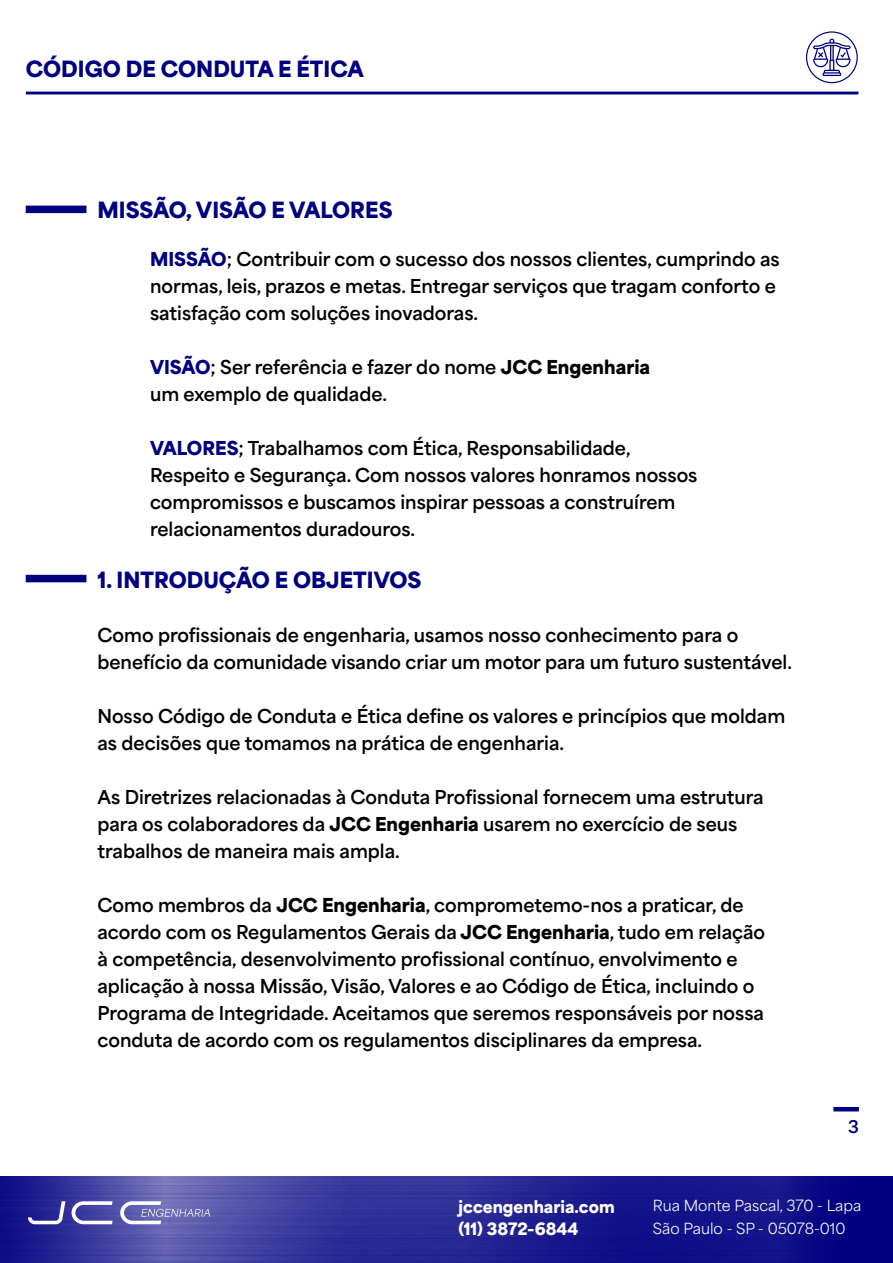
<style>
.page{position:relative;width:893px;height:1263px;background:#fff}
.page>*{position:absolute;margin:0;border:0;box-sizing:border-box;transform-origin:0 0}
.t1{font:900 21px "Area Normal";color:#000081}
.t2{font:700 18px/27px "Area Normal";color:#000}
.t3{font:700 16.5px "Area Normal";color:#000081}
.t4{font:900 16.05px/22.4px "Area Normal";color:#fff}
.t5{font:14.4px/22.4px "Area Normal";color:#fff}
.s1{font-weight:900;color:#000081}
.s2{font-weight:900}
</style>
<div class="page">
<hr style="left:26px;top:92px;width:832px;height:2px;background:#000081">
<img style="left:0;top:1176px;width:893px;height:86px">
<svg style="left:28px;top:1201px;width:37px;height:23px"></svg>
<svg style="left:72px;top:1201px;width:41px;height:23px"></svg>
<svg style="left:120px;top:1201px;width:90px;height:23px;background:#8787c2"></svg>
<div style="left:806px;top:31px;width:52px;height:52px;border:1px solid #000081;border-radius:50%"></div>
<hr style="left:833px;top:1107px;width:26px;height:4px;background:#000081">
<svg style="left:813px;top:39px;width:38px;height:37px"></svg>
<div style="left:26px;top:206px;width:60px;height:7px;background:#000081"></div>
<div style="left:26px;top:575px;width:60px;height:7px;background:#000081"></div>
<p class="t1" style="left:26px;top:50px;width:339px">CÓDIGO DE CONDUTA E ÉTICA</p>
<p class="t1" style="left:98px;top:191px;width:297px">MISSÃO, VISÃO E VALORES</p>
<p class="t2" style="left:150px;top:243px;width:631px"><span class="s1">MISSÃO</span>; Contribuir com o sucesso dos nossos clientes, cumprindo as normas, leis, prazos e metas. Entregar serviços que tragam conforto e satisfação com soluções inovadoras.</p>
<p class="t2" style="left:150px;top:351px;width:502px"><span class="s1">VISÃO</span>; Ser referência e fazer do nome <span class="s2">JCC Engenharia </span>um exemplo de qualidade.</p>
<p class="t2" style="left:150px;top:432px;width:549px"><span class="s1">VALORES</span>; Trabalhamos com Ética, Responsabilidade, Respeito e Segurança. Com nossos valores honramos nossos compromissos e buscamos inspirar pessoas a construírem relacionamentos duradouros.</p>
<p class="t1" style="left:97px;top:561px;width:325px">1. INTRODUÇÃO E OBJETIVOS</p>
<p class="t2" style="left:97px;top:620px;width:696px">Como profissionais de engenharia, usamos nosso conhecimento para o benefício da comunidade visando criar um motor para um futuro sustentável.</p>
<p class="t2" style="left:97px;top:701px;width:689px">Nosso Código de Conduta e Ética define os valores e princípios que moldam as decisões que tomamos na prática de engenharia.</p>
<p class="t2" style="left:97px;top:782px;width:668px">As Diretrizes relacionadas à Conduta Profissional fornecem uma estrutura para os colaboradores da <span class="s2">JCC Engenharia</span> usarem no exercício de seus trabalhos de maneira mais ampla.</p>
<p class="t2" style="left:97px;top:890px;width:669px">Como membros da <span class="s2">JCC Engenharia</span>, comprometemo-nos a praticar, de acordo com os Regulamentos Gerais da <span class="s2">JCC Engenharia</span>, tudo em relação à competência, desenvolvimento profissional contínuo, envolvimento e aplicação à nossa Missão, Visão, Valores e ao Código de Ética, incluindo o Programa de Integridade. Aceitamos que seremos responsáveis por nossa conduta de acordo com os regulamentos disciplinares da empresa.</p>
<p class="t3" style="left:848px;top:1111px;width:12px">3</p>
<p class="t4" style="left:459px;top:1194px;width:158px">jccengenharia.com (11) 3872-6844</p>
<p class="t5" style="left:653px;top:1193px;width:210px">Rua Monte Pascal, 370 - Lapa<br>São Paulo - SP - 05078-010</p>
</div>
